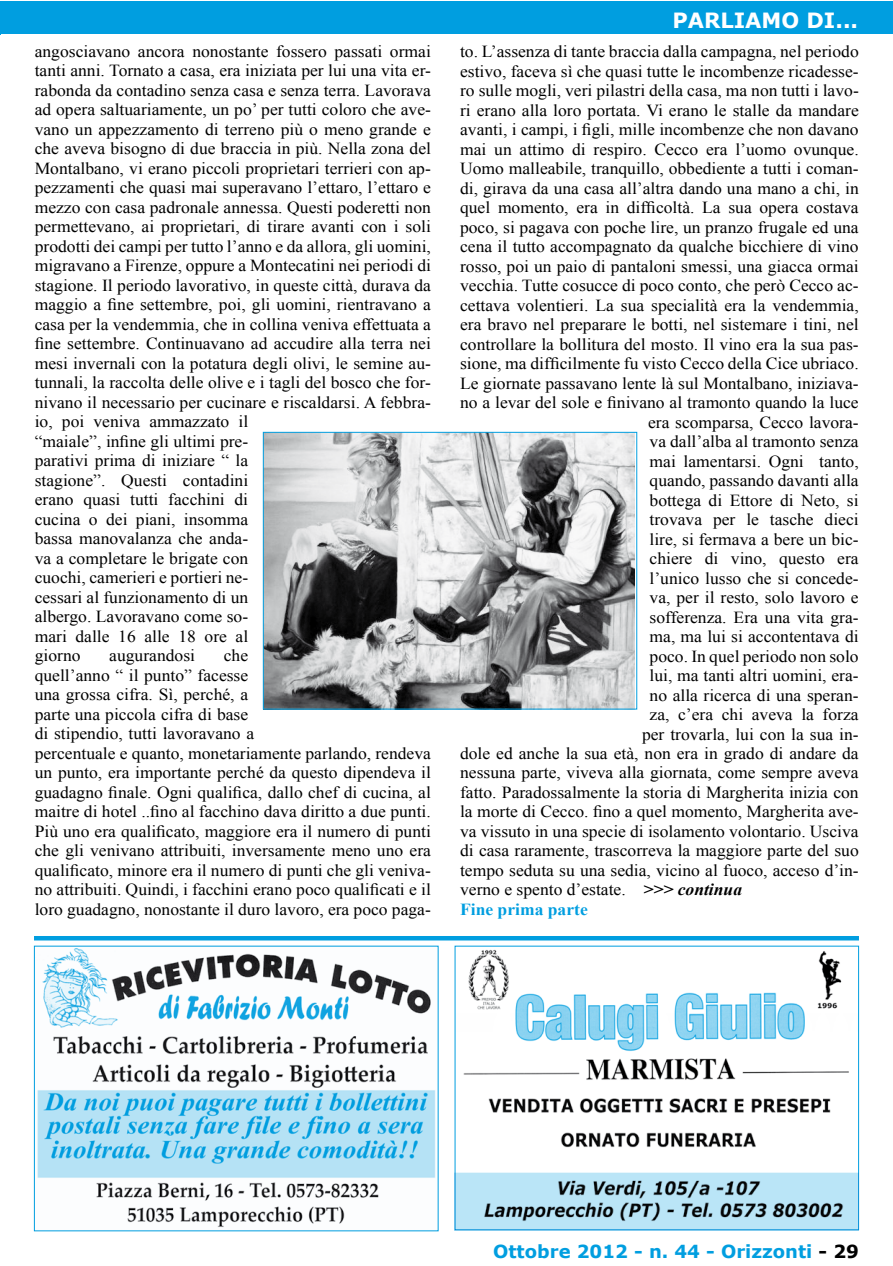
<style>
.page{position:relative;width:893px;height:1266px;background:#fff}
.page>*{position:absolute;margin:0;border:0;box-sizing:border-box;transform-origin:0 0}
.t1{font:700 21px "Verdana";color:#fff}
.t2{font:700 18px "Verdana";color:#009ee0}
.t3{font:16.8px/19.5px "Times New Roman";color:#000;scale:1.04 1}
.t4{font:700 16.8px "Times New Roman";color:#009ee0;scale:1.04 1}
.s1{font-weight:700;font-style:italic}
.s2{color:#000}
</style>
<div class="page">
<hr style="left:0;top:1px;width:1px;height:33px;background:#009ee0">
<div style="left:0;top:1px;width:892px;height:32px;background:#009ee0"></div>
<hr style="left:34px;top:936px;width:825px;height:4px;background:#009ee0">
<img style="left:457px;top:950px;width:400px;height:278px">
<div style="left:455px;top:946px;width:404px;height:284px;border:1px solid #009ee0"></div>
<img style="left:265px;top:434px;width:370px;height:273px">
<div style="left:263px;top:432px;width:374px;height:277px;border:1px solid #009ee0"></div>
<img style="left:37px;top:948px;width:399px;height:279px">
<p class="t3" style="left:35px;top:41px;width:383px">angosciavano ancora nonostante fossero passati ormai tanti anni. Tornato a casa, era iniziata per lui una vita er&shy;rabonda da contadino senza casa e senza terra. Lavorava ad opera saltuariamente, un po’ per tutti coloro che ave&shy;vano un appezzamento di terreno più o meno grande e che aveva bisogno di due braccia in più. Nella zona del Montalbano, vi erano piccoli proprietari terrieri con ap&shy;pezzamenti che quasi mai superavano l’ettaro, l’ettaro e mezzo con casa padronale annessa. Questi poderetti non permettevano, ai proprietari, di tirare avanti con i soli prodotti dei campi per tutto l’anno e da allora, gli uomini, migravano a Firenze, oppure a Montecatini nei periodi di stagione. Il periodo lavorativo, in queste città, durava da maggio a fine settembre, poi, gli uomini, rientravano a casa per la vendemmia, che in collina veniva effettuata a fine settembre. Continuavano ad accudire alla terra nei mesi invernali con la potatura degli olivi, le semine au&shy;tunnali, la raccolta delle olive e i tagli del bosco che for&shy;nivano il necessario per cucinare e riscaldarsi. A febbra&shy;io, poi veniva ammazzato il<br>“maiale”, infine gli ultimi pre-<br>parativi prima di iniziare “ la<br>stagione”. Questi contadini<br>erano quasi tutti facchini di<br>cucina o dei piani, insomma<br>bassa manovalanza che anda-<br>va a completare le brigate con<br>cuochi, camerieri e portieri ne-<br>cessari al funzionamento di un<br>albergo. Lavoravano come so-<br>mari dalle 16 alle 18 ore al<br>giorno</p>
<p class="t3" style="left:35px;top:646px;width:383px;text-indent:189px">che<br>quell’anno “ il punto” facesse<br>una grossa cifra. Sì, perché, a<br>parte una piccola cifra di base<br>di stipendio, tutti lavoravano a<br>percentuale e quanto, monetariamente parlando, rendeva un punto, era importante perché da questo dipendeva il guadagno finale. Ogni qualifica, dallo chef di cucina, al maitre di hotel ..fino al facchino dava diritto a due punti.<br>Più uno era qualificato, maggiore era il numero di punti che gli venivano attribuiti, inversamente meno uno era qualificato, minore era il numero di punti che gli veniva&shy;no attribuiti. Quindi, i facchini erano poco qualificati e il loro guadagno, nonostante il duro lavoro, era poco paga-</p>
<p class="t3" style="left:109px;top:646px;width:84px">augurandosi</p>
<p class="t1" style="left:672px;top:7px;width:187px">PARLIAMO DI...</p>
<p class="t3" style="left:460px;top:42px;width:385px">to. L’assenza di tante braccia dalla campagna, nel periodo</p>
<p class="t3" style="left:460px;top:61px;width:385px">estivo, faceva sì che quasi tutte le incombenze ricadesse-</p>
<p class="t3" style="left:460px;top:81px;width:385px">ro sulle mogli, veri pilastri della casa, ma non tutti i lavo-</p>
<p class="t3" style="left:460px;top:100px;width:385px">ri erano alla loro portata. Vi erano le stalle da mandare</p>
<p class="t3" style="left:460px;top:120px;width:385px">avanti, i campi, i figli, mille incombenze che non davano</p>
<p class="t3" style="left:460px;top:139px;width:385px">mai un attimo di respiro. Cecco era l’uomo ovunque.</p>
<p class="t3" style="left:460px;top:159px;width:385px">Uomo malleabile, tranquillo, obbediente a tutti i coman-</p>
<p class="t3" style="left:460px;top:178px;width:385px">di, girava da una casa all’altra dando una mano a chi, in</p>
<p class="t3" style="left:460px;top:198px;width:385px">quel momento, era in difficoltà. La sua opera costava</p>
<p class="t3" style="left:460px;top:217px;width:385px">poco, si pagava con poche lire, un pranzo frugale ed una</p>
<p class="t3" style="left:460px;top:237px;width:385px">cena il tutto accompagnato da qualche bicchiere di vino</p>
<p class="t3" style="left:460px;top:256px;width:385px">rosso, poi un paio di pantaloni smessi, una giacca ormai</p>
<p class="t3" style="left:460px;top:276px;width:385px">vecchia. Tutte cosucce di poco conto, che però Cecco ac-</p>
<p class="t3" style="left:460px;top:295px;width:385px">cettava volentieri. La sua specialità era la vendemmia,</p>
<p class="t3" style="left:460px;top:315px;width:385px">era bravo nel preparare le botti, nel sistemare i tini, nel</p>
<p class="t3" style="left:460px;top:334px;width:385px">controllare la bollitura del mosto. Il vino era la sua pas-</p>
<p class="t3" style="left:460px;top:354px;width:385px">sione, ma difficilmente fu visto Cecco della Cice ubriaco.</p>
<p class="t3" style="left:460px;top:373px;width:385px">Le giornate passavano lente là sul Montalbano, iniziava-</p>
<p class="t3" style="left:460px;top:393px;width:385px">no a levar del sole e finivano al tramonto quando la luce</p>
<p class="t3" style="left:648px;top:412px;width:204px">era scomparsa, Cecco lavora-</p>
<p class="t3" style="left:650px;top:432px;width:203px">va dall’alba al tramonto senza</p>
<p class="t3" style="left:650px;top:451px;width:203px">mai lamentarsi. Ogni tanto,</p>
<p class="t3" style="left:650px;top:471px;width:203px">quando, passando davanti alla</p>
<p class="t3" style="left:650px;top:490px;width:203px">bottega di Ettore di Neto, si</p>
<p class="t3" style="left:650px;top:510px;width:203px">trovava per le tasche dieci</p>
<p class="t3" style="left:650px;top:529px;width:203px">lire, si fermava a bere un bic-</p>
<p class="t3" style="left:650px;top:549px;width:203px">chiere di vino, questo era</p>
<p class="t3" style="left:650px;top:568px;width:203px">l’unico lusso che si concede-</p>
<p class="t3" style="left:650px;top:588px;width:203px">va, per il resto, solo lavoro e</p>
<p class="t3" style="left:650px;top:607px;width:203px">sofferenza. Era una vita gra-</p>
<p class="t3" style="left:650px;top:627px;width:203px">ma, ma lui si accontentava di</p>
<p class="t3" style="left:650px;top:646px;width:203px">poco. In quel periodo non solo</p>
<p class="t3" style="left:650px;top:665px;width:203px">lui, ma tanti altri uomini, era-</p>
<p class="t3" style="left:650px;top:685px;width:203px">no alla ricerca di una speran-</p>
<p class="t3" style="left:650px;top:704px;width:203px">za, c’era chi aveva la forza</p>
<p class="t3" style="left:642px;top:724px;width:210px">per trovarla, lui con la sua in-</p>
<p class="t3" style="left:460px;top:743px;width:385px">dole ed anche la sua età, non era in grado di andare da</p>
<p class="t3" style="left:460px;top:763px;width:385px">nessuna parte, viveva alla giornata, come sempre aveva</p>
<p class="t3" style="left:460px;top:782px;width:385px">fatto. Paradossalmente la storia di Margherita inizia con</p>
<p class="t3" style="left:460px;top:802px;width:385px">la morte di Cecco. fino a quel momento, Margherita ave-</p>
<p class="t3" style="left:460px;top:821px;width:385px">va vissuto in una specie di isolamento volontario. Usciva</p>
<p class="t3" style="left:460px;top:841px;width:385px">di casa raramente, trascorreva la maggiore parte del suo</p>
<p class="t3" style="left:460px;top:860px;width:385px">tempo seduta su una sedia, vicino al fuoco, acceso d’in-</p>
<p class="t3" style="left:460px;top:880px;width:273px">verno e spento d’estate. <span class="s1">&gt;&gt;&gt; continua</span></p>
<p class="t4" style="left:460px;top:900px;width:124px">Fine prima parte</p>
<p class="t2" style="left:493px;top:1239px;width:367px">Ottobre 2012 - n. 44 - Orizzonti <span class="s2">- 29</span></p>
</div>
